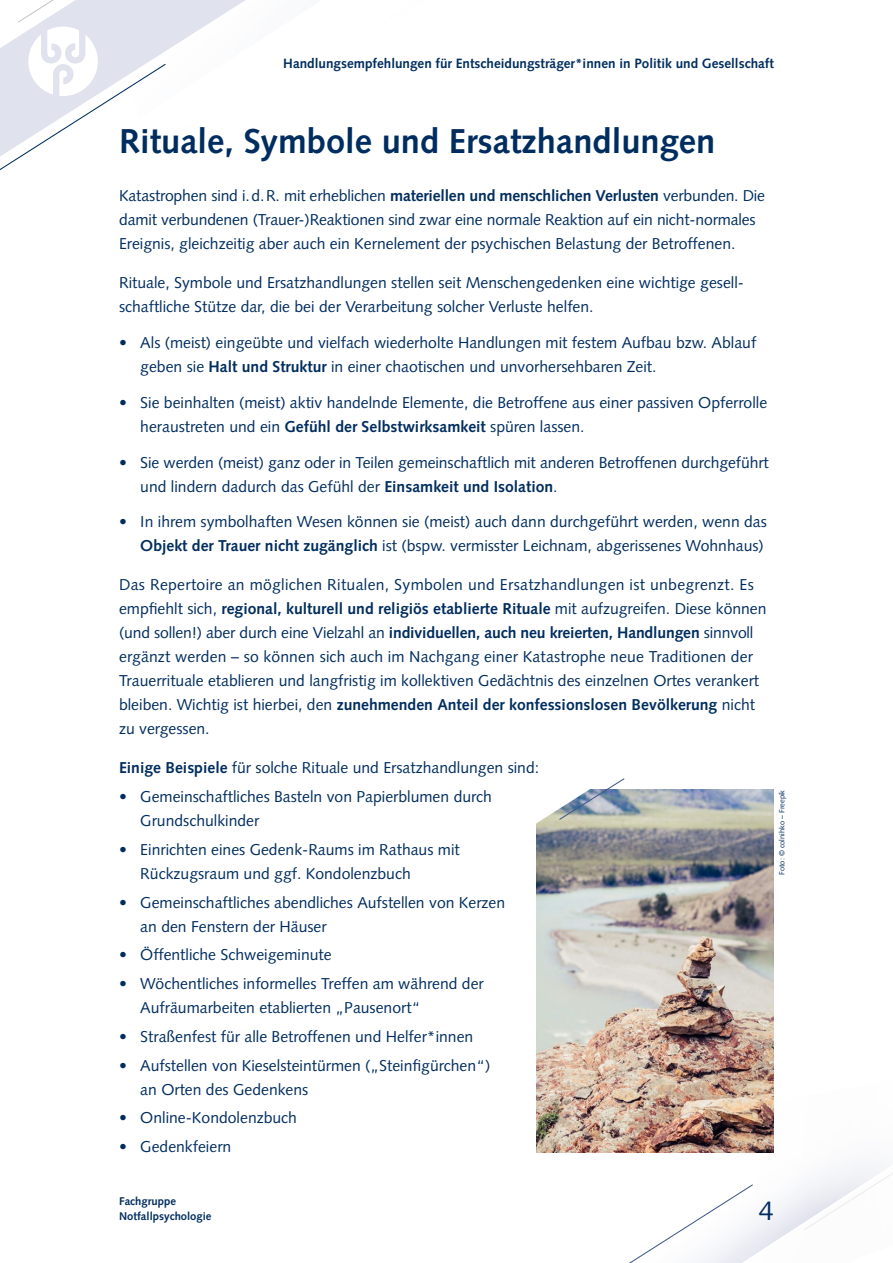
<style>
.page{position:relative;width:893px;height:1263px;background:#fff}
.page>*{position:absolute;margin:0;border:0;box-sizing:border-box;transform-origin:0 0}
.t1{font:700 34.5px "Syntax LT Std";color:#002d5f}
.t2{font:27px "Syntax LT Std";color:#002d5f}
.t3{font:15.75px/24px "Syntax LT Std";color:#002d5f}
.t4{font:700 13.5px "Syntax LT Std";color:#002d5f}
.t5{font:700 11.25px/15px "Syntax LT Std";color:#002d5f}
.t6{font:7.5px "Syntax LT Std";color:#002d5f}
.s1{font-weight:700}
</style>
<div class="page">
<svg style="left:0;top:63px;width:68px;height:107px"></svg>
<svg style="left:536px;top:1072px;width:357px;height:191px"></svg>
<svg style="left:17px;top:0;width:228px;height:127px"></svg>
<img style="left:537px;top:790px;width:237px;height:362px">
<svg style="left:536px;top:778px;width:90px;height:50px"></svg>
<p class="t4" style="left:283px;top:55px;width:492px">Handlungsempfehlungen für Entscheidungsträger*innen in Politik und Gesellschaft</p>
<h1 class="t1" style="left:119px;top:121px;width:598px">Rituale, Symbole und Ersatzhandlungen</h1>
<p class="t3" style="left:119px;top:183px;width:648px">Katastrophen sind i.d.R. mit erheblichen <span class="s1">materiellen und menschlichen Verlusten</span> verbunden. Die damit verbundenen (Trauer-)Reaktionen sind zwar eine normale Reaktion auf ein nicht-normales<br>Ereignis, gleichzeitig aber auch ein Kernelement der psychischen Belastung der Betroffenen.</p>
<p class="t3" style="left:119px;top:270px;width:626px">Rituale, Symbole und Ersatzhandlungen stellen seit Menschengedenken eine wichtige gesell&shy;schaftliche Stütze dar, die bei der Verarbeitung solcher Verluste helfen.</p>
<p class="t3" style="left:140px;top:330px;width:617px;text-indent:-21px">• Als (meist) eingeübte und vielfach wiederholte Handlungen mit festem Aufbau bzw. Ablauf geben sie <span class="s1">Halt und Struktur</span> in einer chaotischen und unvorhersehbaren Zeit.</p>
<p class="t3" style="left:140px;top:390px;width:628px;text-indent:-21px">• Sie beinhalten (meist) aktiv handelnde Elemente, die Betroffene aus einer passiven Opferrolle heraustreten und ein <span class="s1">Gefühl der Selbstwirksamkeit</span> spüren lassen.</p>
<p class="t3" style="left:140px;top:450px;width:630px;text-indent:-21px">• Sie werden (meist) ganz oder in Teilen gemeinschaftlich mit anderen Betroffenen durchgeführt und lindern dadurch das Gefühl der <span class="s1">Einsamkeit und Isolation</span>.</p>
<p class="t3" style="left:119px;top:510px;width:649px;text-align:right">• In ihrem symbolhaften Wesen können sie (meist) auch dann durchgeführt werden, wenn das<br><span class="s1">Objekt der Trauer nicht zugänglich</span> ist (bspw. vermisster Leichnam, abgerissenes Wohnhaus)</p>
<p class="t3" style="left:119px;top:573px;width:649px">Das Repertoire an möglichen Ritualen, Symbolen und Ersatzhandlungen ist unbegrenzt. Es empfiehlt sich, <span class="s1">regional, kulturell und religiös etablierte Rituale</span> mit aufzugreifen. Diese können (und sollen!) aber durch eine Vielzahl an <span class="s1">individuellen, auch neu kreierten, Handlungen</span> sinnvoll ergänzt werden – so können sich auch im Nachgang einer Katastrophe neue Traditionen der Trauerrituale etablieren und langfristig im kollektiven Gedächtnis des einzelnen Ortes verankert bleiben. Wichtig ist hierbei, den <span class="s1">zunehmenden Anteil der konfessionslosen Bevölkerung</span> nicht zu vergessen.</p>
<p class="t3" style="left:119px;top:756px;width:422px"><span class="s1">Einige Beispiele</span> für solche Rituale und Ersatzhandlungen sind:</p>
<p class="t3" style="left:140px;top:785px;width:353px;text-indent:-21px">• Gemeinschaftliches Basteln von Papierblumen durch<br>Grundschulkinder</p>
<p class="t3" style="left:140px;top:837px;width:321px;text-indent:-21px">• Einrichten eines Gedenk-Raums im Rathaus mit<br>Rückzugsraum und ggf. Kondolenzbuch</p>
<p class="t3" style="left:140px;top:890px;width:366px;text-indent:-21px">• Gemeinschaftliches abendliches Aufstellen von Kerzen an den Fenstern der Häuser</p>
<p class="t3" style="left:119px;top:943px;width:214px">• Öffentliche Schweigeminute</p>
<p class="t3" style="left:140px;top:972px;width:345px;text-indent:-21px">• Wöchentliches informelles Treffen am während der<br>Aufräumarbeiten etablierten „Pausenort“</p>
<p class="t3" style="left:119px;top:1024px;width:356px">• Straßenfest für alle Betroffenen und Helfer*innen</p>
<p class="t3" style="left:140px;top:1053px;width:351px;text-indent:-21px">• Aufstellen von Kieselsteintürmen („Steinfigürchen“) an Orten des Gedenkens</p>
<p class="t3" style="left:119px;top:1106px;width:179px">• Online-Kondolenzbuch</p>
<p class="t3" style="left:119px;top:1135px;width:114px">• Gedenkfeiern</p>
<p class="t6" style="left:777px;top:875px;width:87px;rotate:-90deg">Foto: © colnihko – Freepik</p>
<p class="t5" style="left:119px;top:1194px;width:94px">Fachgruppe<br>Notfallpsychologie</p>
<h2 class="t2" style="left:759px;top:1195px;width:17px">4</h2>
</div>
